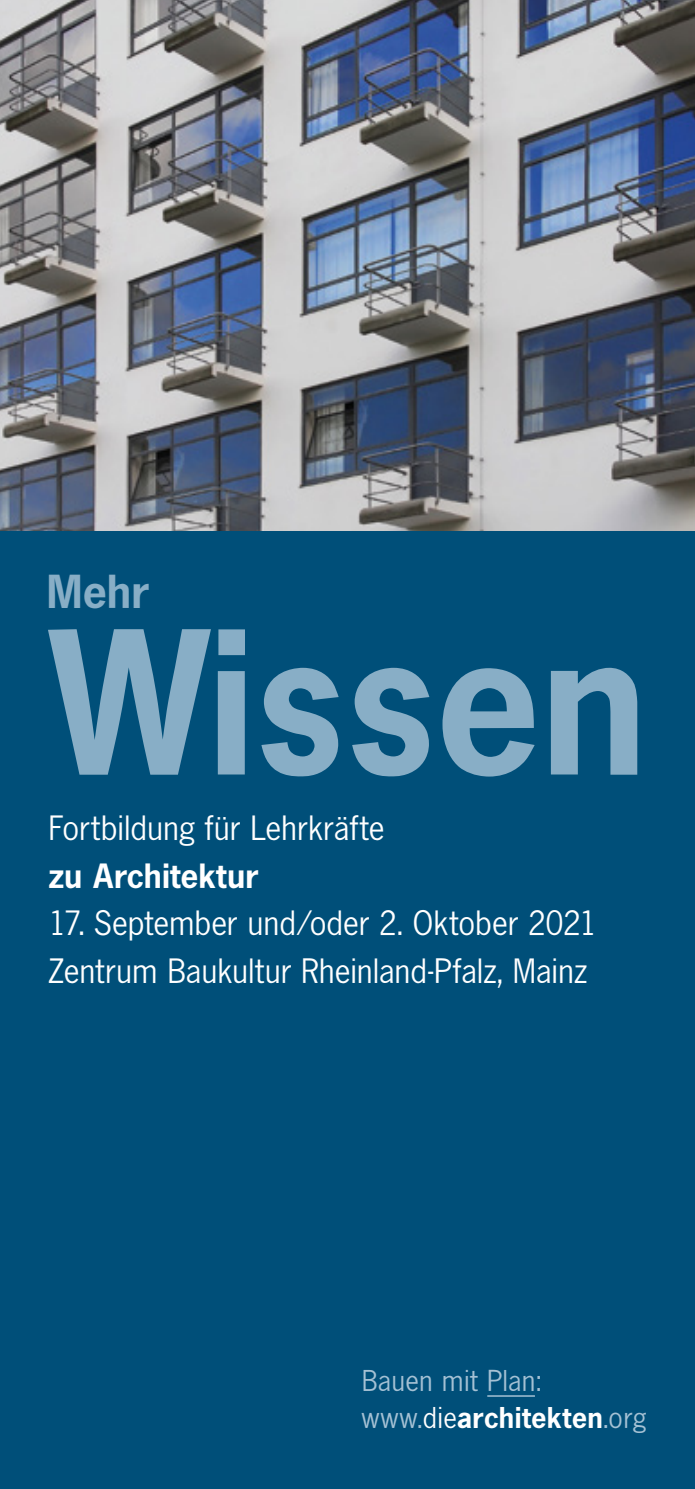
<style>
.page{position:relative;width:695px;height:1489px;background:#fff}
.page>*{position:absolute;margin:0;border:0;box-sizing:border-box;transform-origin:0 0}
.t1{font:700 207.5px "News Gothic BQ";color:#88aec6}
.t2{font:700 47.5px "News Gothic BQ";color:#88aec6}
.t3{font:35px/47.5px "News Gothic BQ";color:#fff}
.t4{font:700 35px "News Gothic BQ";color:#fff}
.t5{font:30px/37.5px "News Gothic BQ";letter-spacing:.01em;color:#a5c1d4}
.s1{color:#fff}
.s2{font-weight:700;color:#fff}
</style>
<div class="page">
<img style="left:0;top:0;width:694px;height:531px">
<div style="left:0;top:531px;width:694px;height:957px;background:#004f79"></div>
<hr style="left:487px;top:1395px;width:48px;height:1px;background:#a5c1d4">
<h2 class="t2" style="left:46px;top:564px;width:104px">Mehr</h2>
<h1 class="t1" style="left:47px;top:583px;width:602px">Wissen</h1>
<p class="t3" style="left:49px;top:805px;width:337px">Fortbildung für Lehrkräfte</p>
<p class="t4" style="left:49px;top:855px;width:211px">zu Architektur</p>
<p class="t3" style="left:49px;top:900px;width:550px">17. September und/oder 2. Oktober 2021<br>Zentrum Baukultur Rheinland-Pfalz, Mainz</p>
<p class="t5" style="left:361px;top:1362px;width:286px">Bauen mit Plan: www.<span class="s1">die</span><span class="s2">architekten</span>.org</p>
</div>
